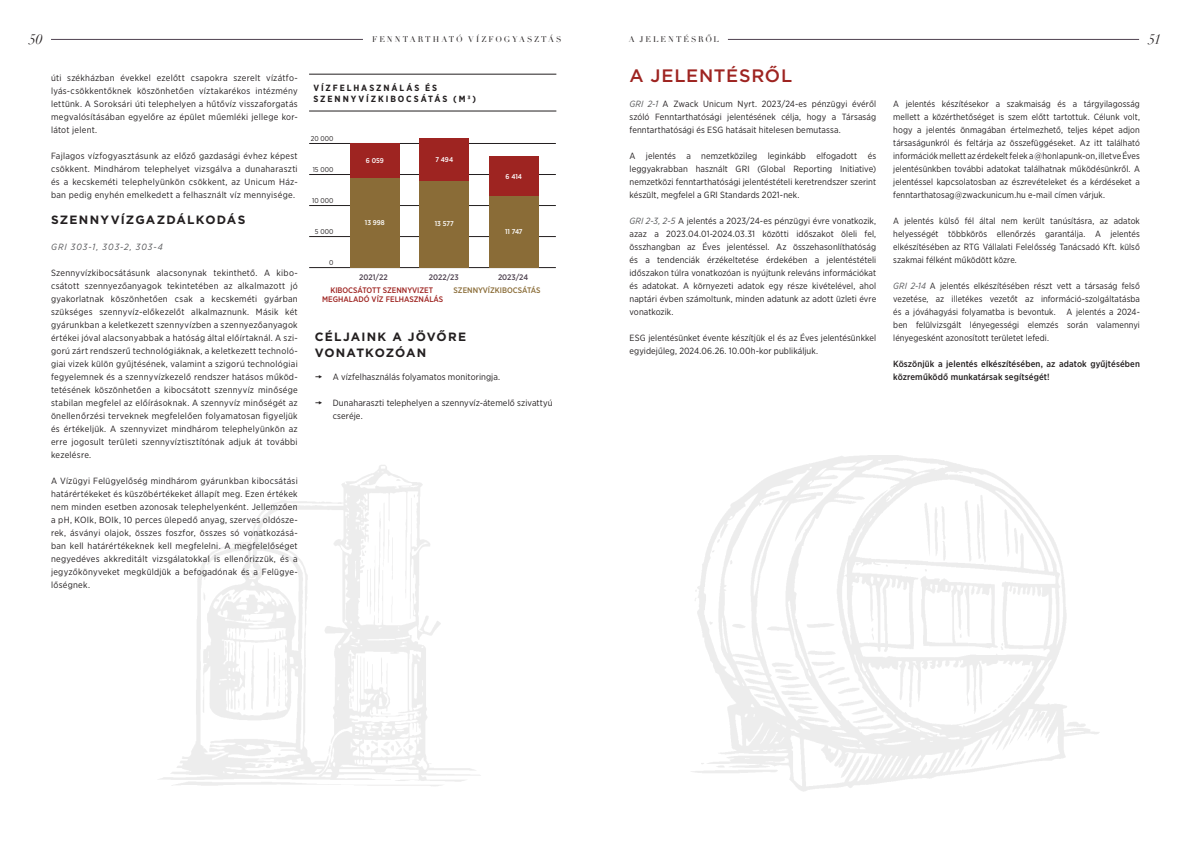
<style>
.page{position:relative;width:1191px;height:842px;background:#fff}
.page>*{position:absolute;margin:0;border:0;box-sizing:border-box;transform-origin:0 0}
.Főcím{font:500 18px "Gotham";letter-spacing:.045em;color:#9e2421}
.t1{font:italic 14px "Didot";color:#231f20}
.Alcím_1{font:700 12px/16px "Gotham";letter-spacing:.095em;color:#231f20}
.Kenyér_szöveg_9_13{font:9px/13px "Gotham Narrow";letter-spacing:.01em;color:#231f20;text-align:justify}
.Kenyér_szöveg_9_13-2{font:500 9px/13px "Gotham Narrow";letter-spacing:.01em;color:#231f20}
.Grafikon_-_ábra_cím{font:700 9px/10.8px "Gotham Narrow";letter-spacing:.215em;color:#231f20}
.Alcím_1-2{font:italic 9px "Gotham Narrow";letter-spacing:.11em;color:#57585a}
.t2{font:500 8px/9.6px "Gotham Narrow";color:#9e2421;text-align:center}
.Fejléc{font:8px "Didot";letter-spacing:.24em;color:#231f20}
.t3{font:500 8px "Gotham Narrow";color:#4e414f}
.t4{font:500 8px "Gotham Narrow";color:#8a6c37}
.t5{font:500 7px "Gotham Narrow";color:#fff}
.t6{font:7px "Gotham Narrow";color:#231f20}
.s1{font-style:italic;color:#57585a}
</style>
<div class="page">
<hr style="left:309px;top:74px;width:247px;height:1px;background:#231f20">
<hr style="left:309px;top:111px;width:247px;height:1px;background:#231f20">
<hr style="left:309px;top:267px;width:247px;height:1px;background:#231f20">
<hr style="left:309px;top:236px;width:247px;height:1px;background:#231f20">
<hr style="left:309px;top:205px;width:247px;height:1px;background:#231f20">
<hr style="left:309px;top:174px;width:247px;height:1px;background:#231f20">
<hr style="left:309px;top:143px;width:247px;height:1px;background:#231f20">
<div style="left:489px;top:157px;width:50px;height:39px;background:#9e2421"></div>
<div style="left:489px;top:196px;width:50px;height:71px;background:#8a6c37"></div>
<div style="left:419px;top:138px;width:50px;height:43px;background:#9e2421"></div>
<div style="left:419px;top:181px;width:50px;height:86px;background:#8a6c37"></div>
<div style="left:350px;top:144px;width:50px;height:34px;background:#9e2421"></div>
<div style="left:350px;top:178px;width:50px;height:89px;background:#8a6c37"></div>
<hr style="left:51px;top:39px;width:312px;height:1px;background:#4e414f">
<hr style="left:728px;top:39px;width:411px;height:1px;background:#4e414f">
<p class="Fejléc" style="left:372px;top:34px;width:191px">FENNTARTHATÓ VÍZFOGYASZTÁS</p>
<p class="Fejléc" style="left:628px;top:34px;width:92px">A JELENTÉSRŐL</p>
<p class="Főcím" style="left:629px;top:64px;width:164px">A JELENTÉSRŐL</p>
<p class="Kenyér_szöveg_9_13" style="left:629px;top:97px;width:248px"><span class="s1">GRI 2-1</span> A Zwack Unicum Nyrt. 2023/24-es pénzügyi évéről szóló Fenntarthatósági jelentésének célja, hogy a Társaság fenntarthatósági és ESG hatásait hitelesen bemutassa.</p>
<p class="Kenyér_szöveg_9_13" style="left:629px;top:149px;width:248px">A jelentés a nemzetközileg leginkább elfogadott és leggyakrabban használt GRI (Global Reporting Initiative) nemzetközi fenntarthatósági jelentéstételi keretrendszer szerint készült, megfelel a GRI Standards 2021-nek.</p>
<p class="Kenyér_szöveg_9_13" style="left:629px;top:214px;width:248px"><span class="s1">GRI 2-3, 2-5</span> A jelentés a 2023/24-es pénzügyi évre vonatkozik, azaz a 2023.04.01-2024.03.31 közötti időszakot öleli fel, összhangban az Éves jelentéssel. Az összehasonlíthatóság és a tendenciák érzékeltetése érdekében a jelentéstételi időszakon túlra vonatkozóan is nyújtunk releváns információkat és adatokat. A környezeti adatok egy része kivételével, ahol naptári évben számoltunk, minden adatunk az adott üzleti évre vonatkozik.</p>
<p class="Kenyér_szöveg_9_13" style="left:629px;top:331px;width:248px">ESG jelentésünket évente készítjük el és az Éves jelentésünkkel egyidejűleg, 2024.06.26. 10.00h-kor publikáljuk.</p>
<h2 class="t1" style="left:29px;top:31px;width:15px">50</h2>
<h2 class="t1" style="left:1148px;top:31px;width:14px">51</h2>
<p class="Kenyér_szöveg_9_13" style="left:51px;top:71px;width:248px">úti székházban évekkel ezelőtt csapokra szerelt vízátfo&shy;lyás-csökkentőknek köszönhetően víztakarékos intézmény lettünk. A Soroksári úti telephelyen a hűtővíz visszaforgatás megvalósításában egyelőre az épület műemléki jellege kor&shy;látot jelent.</p>
<p class="Kenyér_szöveg_9_13" style="left:51px;top:149px;width:248px">Fajlagos vízfogyasztásunk az előző gazdasági évhez képest csökkent. Mindhárom telephelyet vizsgálva a dunaharaszti és a kecskeméti telephelyünkön csökkent, az Unicum Ház&shy;ban pedig enyhén emelkedett a felhasznált víz mennyisége.</p>
<p class="Alcím_1" style="left:51px;top:212px;width:196px">SZENNYVÍZGAZDÁLKODÁS</p>
<p class="Alcím_1-2" style="left:51px;top:241px;width:113px">GRI 303-1, 303-2, 303-4</p>
<p class="Kenyér_szöveg_9_13" style="left:51px;top:266px;width:248px">Szennyvízkibocsátásunk alacsonynak tekinthető. A kibo&shy;csátott szennyezőanyagok tekintetében az alkalmazott jó gyakorlatnak köszönhetően csak a kecskeméti gyárban szükséges szennyvíz-előkezelőt alkalmaznunk. Másik két gyárunkban a keletkezett szennyvízben a szennyezőanyagok értékei jóval alacsonyabbak a hatóság által előírtaknál. A szi&shy;gorú zárt rendszerű technológiáknak, a keletkezett technoló&shy;giai vizek külön gyűjtésének, valamint a szigorú technológiai fegyelemnek és a szennyvízkezelő rendszer hatásos működ&shy;tetésének köszönhetően a kibocsátott szennyvíz minősége stabilan megfelel az előírásoknak. A szennyvíz minőségét az önellenőrzési terveknek megfelelően folyamatosan figyeljük és értékeljük. A szennyvizet mindhárom telephelyünkön az erre jogosult területi szennyvíztisztítónak adjuk át további kezelésre.</p>
<p class="Kenyér_szöveg_9_13" style="left:51px;top:474px;width:248px">A Vízügyi Felügyelőség mindhárom gyárunkban kibocsátási határértékeket és küszöbértékeket állapít meg. Ezen értékek nem minden esetben azonosak telephelyenként. Jellemzően a pH, KOIk, BOIk, 10 perces ülepedő anyag, szerves oldósze&shy;rek, ásványi olajok, összes foszfor, összes só vonatkozásá&shy;ban kell határértékeknek kell megfelelni. A megfelelőséget negyedéves akkreditált vizsgálatokkal is ellenőrizzük, és a jegyzőkönyveket megküldjük a befogadónak és a Felügye&shy;lőségnek.</p>
<p class="Grafikon_-_ábra_cím" style="left:313px;top:82px;width:164px">VÍZFELHASZNÁLÁS ÉS<br>SZENNYVÍZKIBOCSÁTÁS (M3)</p>
<p class="Kenyér_szöveg_9_13" style="left:893px;top:97px;width:248px">A jelentés készítésekor a szakmaiság és a tárgyilagosság mellett a közérthetőséget is szem előtt tartottuk. Célunk volt, hogy a jelentés önmagában értelmezhető, teljes képet adjon társaságunkról és feltárja az összefüggéseket. Az itt található információk mellett az érdekelt felek a @honlapunk-on, illetve Éves jelentésünkben további adatokat találhatnak működésünkről. A jelentéssel kapcsolatosban az észrevételeket és a kérdéseket a fenntarthatosag@zwackunicum.hu e-mail címen várjuk.</p>
<p class="Kenyér_szöveg_9_13" style="left:893px;top:214px;width:248px">A jelentés külső fél által nem került tanúsításra, az adatok helyességét többkörös ellenőrzés garantálja. A jelentés elkészítésében az RTG Vállalati Felelősség Tanácsadó Kft. külső szakmai félként működött közre.</p>
<p class="Kenyér_szöveg_9_13" style="left:893px;top:279px;width:248px"><span class="s1">GRI 2-14</span> A jelentés elkészítésében részt vett a társaság felső vezetése, az illetékes vezetőt az információ-szolgáltatásba és a jóváhagyási folyamatba is bevontuk. A jelentés a 2024- ben felülvizsgált lényegességi elemzés során valamennyi lényegesként azonosított területet lefedi.</p>
<p class="Kenyér_szöveg_9_13-2" style="left:893px;top:357px;width:248px">Köszönjük a jelentés elkészítésében, az adatok gyűjtésében közreműködő munkatársak segítségét!</p>
<p class="t6" style="left:311px;top:134px;width:24px">20 000</p>
<p class="t5" style="left:435px;top:155px;width:19px">7 494</p>
<p class="t5" style="left:366px;top:156px;width:19px">6 059</p>
<p class="t6" style="left:313px;top:165px;width:22px">15 000</p>
<p class="t5" style="left:505px;top:172px;width:18px">6 414</p>
<p class="t6" style="left:312px;top:196px;width:23px">10 000</p>
<p class="t5" style="left:365px;top:218px;width:21px">13 998</p>
<p class="t5" style="left:435px;top:219px;width:20px">13 577</p>
<p class="t5" style="left:505px;top:227px;width:19px">11 747</p>
<p class="t6" style="left:315px;top:227px;width:20px">5 000</p>
<p class="t6" style="left:329px;top:258px;width:6px">0</p>
<p class="t3" style="left:359px;top:272px;width:30px">2021/22</p>
<p class="t3" style="left:429px;top:272px;width:31px">2022/23</p>
<p class="t3" style="left:498px;top:272px;width:32px">2023/24</p>
<p class="t2" style="left:322px;top:285px;width:122px">KIBOCSÁTOTT SZENNYVIZET<br>MEGHALADÓ VÍZ FELHASZNÁLÁS</p>
<p class="t4" style="left:453px;top:285px;width:88px">SZENNYVÍZKIBOCSÁTÁS</p>
<p class="Alcím_1" style="left:315px;top:329px;width:153px">CÉLJAINK A JÖVŐRE<br>VONATKOZÓAN</p>
<p class="Kenyér_szöveg_9_13" style="left:333px;top:370px;width:169px">A vízfelhasználás folyamatos monitoringja.</p>
<p class="Kenyér_szöveg_9_13" style="left:333px;top:396px;width:221px">Dunaharaszti telephelyen a szennyvíz-átemelő szivattyú cseréje.</p>
</div>
